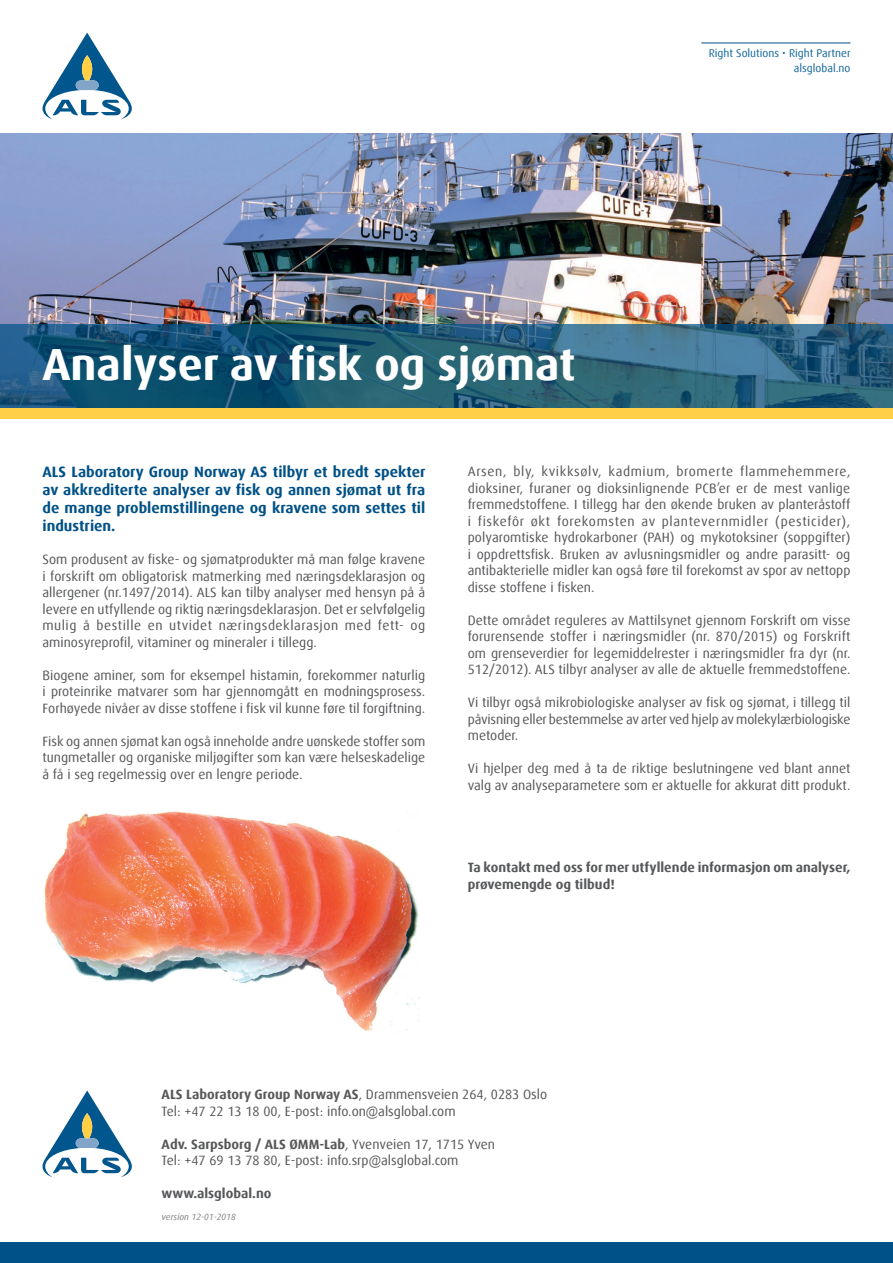
<style>
.page{position:relative;width:893px;height:1263px;background:#fff}
.page>*{position:absolute;margin:0;border:0;box-sizing:border-box;transform-origin:0 0}
.t1{font:700 45px "Dax Offc Pro";color:#fff}
.t2{font:700 15px/18px "Dax Offc Pro";color:#005187;text-align:justify}
.t3{font:13.5px/16.5px "Dax Offc Pro";color:#57585a;text-align:justify}
.t4{font:700 13.5px/16.5px "Dax Offc Pro";color:#57585a}
.t5{font:11.25px/14.4px "Dax Offc Pro";color:#16689b;text-align:right}
.t6{font:italic 9px "Dax Offc Pro";color:#808285}
.s1{font-weight:700}
</style>
<div class="page">
<img style="left:0;top:134px;width:893px;height:190px">
<svg style="left:43px;top:33px;width:89px;height:86px"></svg>
<hr style="left:701px;top:43px;width:149px;height:1px;background:#005187">
<svg style="left:0;top:324px;width:893px;height:84px;background:#235d79"></svg>
<div style="left:0;top:1243px;width:893px;height:20px;background:#005187"></div>
<div style="left:0;top:408px;width:893px;height:11px;background:#ffcf45"></div>
<img style="left:44px;top:811px;width:376px;height:220px">
<svg style="left:43px;top:1090px;width:89px;height:87px"></svg>
<h1 class="t1" style="left:43px;top:336px;width:535px">Analyser av fisk og sjømat</h1>
<p class="t5" style="left:709px;top:46px;width:143px">Right Solutions • Right Partner alsglobal.no</p>
<p class="t2" style="left:43px;top:463px;width:385px">ALS Laboratory Group Norway AS tilbyr et bredt spekter av akkrediterte analyser av fisk og annen sjømat ut fra de mange problemstillingene og kravene som settes til industrien.</p>
<p class="t3" style="left:43px;top:551px;width:384px">Som produsent av fiske- og sjømatprodukter må man følge kravene i forskrift om obligatorisk matmerking med næringsdeklarasjon og allergener (nr.1497/2014). ALS kan tilby analyser med hensyn på å levere en utfyllende og riktig næringsdeklarasjon. Det er selvfølgelig mulig å bestille en utvidet næringsdeklarasjon med fett- og aminosyreprofil, vitaminer og mineraler i tillegg.</p>
<p class="t3" style="left:43px;top:667px;width:384px">Biogene aminer, som for eksempel histamin, forekommer naturlig i proteinrike matvarer som har gjennomgått en modningsprosess.<br>Forhøyede nivåer av disse stoffene i fisk vil kunne føre til forgiftning.</p>
<p class="t3" style="left:43px;top:733px;width:384px">Fisk og annen sjømat kan også inneholde andre uønskede stoffer som tungmetaller og organiske miljøgifter som kan være helseskadelige å få i seg regelmessig over en lengre periode.</p>
<p class="t3" style="left:468px;top:463px;width:384px">Arsen, bly, kvikksølv, kadmium, bromerte flammehemmere, dioksiner, furaner og dioksinlignende PCB’er er de mest vanlige fremmedstoffene. I tillegg har den økende bruken av planteråstoff i fiskefôr økt forekomsten av plantevernmidler (pesticider), polyaromtiske hydrokarboner (PAH) og mykotoksiner (soppgifter) i oppdrettsfisk. Bruken av avlusningsmidler og andre parasitt- og antibakterielle midler kan også føre til forekomst av spor av nettopp disse stoffene i fisken.</p>
<p class="t3" style="left:468px;top:612px;width:384px">Dette området reguleres av Mattilsynet gjennom Forskrift om visse forurensende stoffer i næringsmidler (nr. 870/2015) og Forskrift om grenseverdier for legemiddelrester i næringsmidler fra dyr (nr.<br>512/2012). ALS tilbyr analyser av alle de aktuelle fremmedstoffene.</p>
<p class="t3" style="left:468px;top:694px;width:384px">Vi tilbyr også mikrobiologiske analyser av fisk og sjømat, i tillegg til påvisning eller bestemmelse av arter ved hjelp av molekylærbiologiske metoder.</p>
<p class="t3" style="left:468px;top:760px;width:384px">Vi hjelper deg med å ta de riktige beslutningene ved blant annet valg av analyseparametere som er aktuelle for akkurat ditt produkt.</p>
<p class="t4" style="left:468px;top:859px;width:384px">Ta kontakt med oss for mer utfyllende informasjon om analyser, prøvemengde og tilbud!</p>
<p class="t3" style="left:162px;top:1086px;width:387px"><span class="s1">ALS Laboratory Group Norway AS</span>, Drammensveien 264, 0283 Oslo<br>Tel: +47 22 13 18 00, E-post: info.on@alsglobal.com</p>
<p class="t3" style="left:162px;top:1136px;width:335px"><span class="s1">Adv. Sarpsborg / ALS ØMM-Lab</span>, Yvenveien 17, 1715 Yven<br>Tel: +47 69 13 78 80, E-post: info.srp@alsglobal.com</p>
<p class="t4" style="left:162px;top:1185px;width:111px">www.alsglobal.no</p>
<p class="t6" style="left:162px;top:1211px;width:76px">version 12-01-2018</p>
</div>
